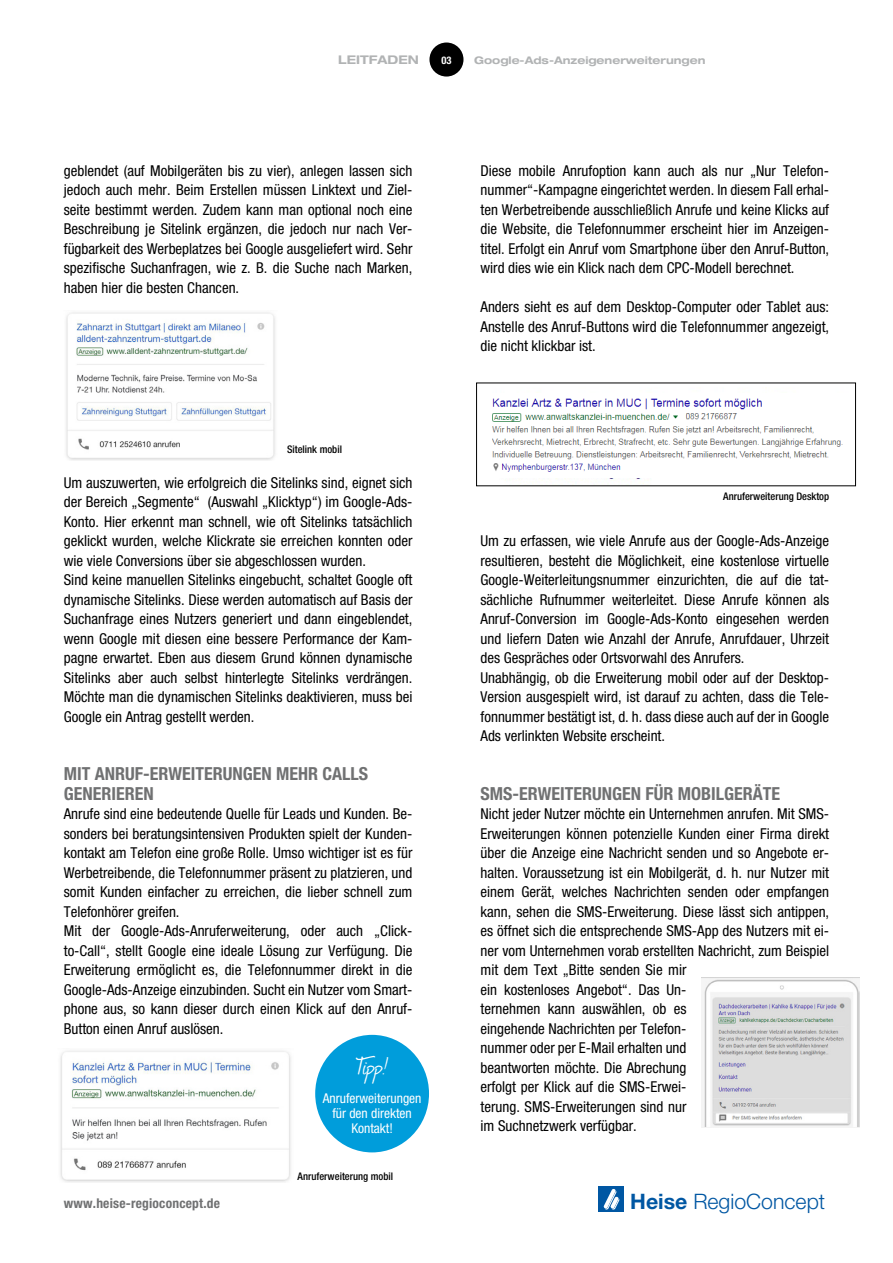
<style>
.page{position:relative;width:893px;height:1263px;background:#fff}
.page>*{position:absolute;margin:0;border:0;box-sizing:border-box;transform-origin:0 0}
.t1{font:27px "Journal";color:#fff}
.t2{font:300 21.3px "Helvetica Neue";color:#0057a3}
.t3{font:700 condensed 18px "Helvetica Neue";color:#707172}
.t4{font:condensed 15px/19.5px "Helvetica Neue";color:#000;text-align:justify}
.t5{font:condensed 13.5px/15px "Helvetica Neue";color:#fff;text-align:center}
.t6{font:700 condensed 13.5px "Helvetica Neue";letter-spacing:.015em;color:#707172}
.t7{font:700 expanded 12px "Helvetica Neue";color:#b1b3b4}
.t8{font:500 condensed 10.5px "Helvetica Neue";color:#000}
.t9{font:700 expanded 10.5px "Helvetica Neue";color:#b1b3b4}
.t10{font:700 condensed 10.5px "Helvetica Neue";color:#fff}
.s1{font-weight:700}
</style>
<div class="page">
<div style="left:598px;top:1186px;width:26px;height:26px;background:#0057a3"></div>
<svg style="left:603px;top:1189px;width:17px;height:21px"></svg>
<div style="left:429px;top:43px;width:34px;height:34px;background:#000;border-radius:50%"></div>
<img style="left:701px;top:978px;width:159px;height:149px">
<img style="left:66px;top:312px;width:209px;height:148px">
<img style="left:60px;top:1051px;width:231px;height:131px">
<div style="left:315px;top:1035px;width:114px;height:117px;background:#009ddb;border-radius:50%"></div>
<img style="left:492px;top:398px;width:351px;height:74px">
<p class="t7" style="left:338px;top:52px;width:82px">LEITFADEN</p>
<p class="t10" style="left:441px;top:54px;width:12px">03</p>
<p class="t9" style="left:474px;top:54px;width:233px">Google-Ads-Anzeigenerweiterungen</p>
<p class="t4" style="left:64px;top:160px;width:350px">geblendet (auf Mobilgeräten bis zu vier), anlegen lassen sich jedoch auch mehr. Beim Erstellen müssen Linktext und Ziel&shy;seite bestimmt werden. Zudem kann man optional noch eine Beschreibung je Sitelink ergänzen, die jedoch nur nach Ver&shy;fügbarkeit des Werbeplatzes bei Google ausgeliefert wird. Sehr spezifische Suchanfragen, wie z. B. die Suche nach Marken, haben hier die besten Chancen.</p>
<p class="t8" style="left:287px;top:443px;width:56px">Sitelink mobil</p>
<p class="t4" style="left:64px;top:472px;width:350px">Um auszuwerten, wie erfolgreich die Sitelinks sind, eignet sich der Bereich „Segmente“ (Auswahl „Klicktyp“) im Google-Ads-Konto. Hier erkennt man schnell, wie oft Sitelinks tatsächlich geklickt wurden, welche Klickrate sie erreichen konnten oder wie viele Conversions über sie abgeschlossen wurden.</p>
<p class="t4" style="left:64px;top:570px;width:350px">Sind keine manuellen Sitelinks eingebucht, schaltet Google oft dynamische Sitelinks. Diese werden automatisch auf Basis der Suchanfrage eines Nutzers generiert und dann eingeblendet, wenn Google mit diesen eine bessere Performance der Kam&shy;pagne erwartet. Eben aus diesem Grund können dynamische Sitelinks aber auch selbst hinterlegte Sitelinks verdrängen.<br>Möchte man die dynamischen Sitelinks deaktivieren, muss bei Google ein Antrag gestellt werden.</p>
<p class="t3" style="left:64px;top:763px;width:306px">MIT ANRUF-ERWEITERUNGEN MEHR CALLS</p>
<p class="t3" style="left:64px;top:782px;width:91px">GENERIEREN</p>
<p class="t4" style="left:64px;top:804px;width:350px">Anrufe sind eine bedeutende Quelle für Leads und Kunden. Be&shy;sonders bei beratungsintensiven Produkten spielt der Kunden&shy;kontakt am Telefon eine große Rolle. Umso wichtiger ist es für Werbetreibende, die Telefonnummer präsent zu platzieren, und somit Kunden einfacher zu erreichen, die lieber schnell zum Telefonhörer greifen.</p>
<p class="t4" style="left:64px;top:921px;width:350px">Mit der Google-Ads-Anruferweiterung, oder auch „Click&shy;to-Call“, stellt Google eine ideale Lösung zur Verfügung. Die Erweiterung ermöglicht es, die Telefonnummer direkt in die Google-Ads-Anzeige einzubinden. Sucht ein Nutzer vom Smart&shy;phone aus, so kann dieser durch einen Klick auf den Anruf-Button einen Anruf auslösen.</p>
<p class="t1" style="left:356px;top:1048px;width:33px">Tipp!</p>
<p class="t5" style="left:323px;top:1091px;width:100px">Anruferweiterungen</p>
<p class="t5" style="left:332px;top:1106px;width:81px">für den direkten<br>Kontakt!</p>
<p class="t8" style="left:298px;top:1169px;width:97px">Anruferweiterung mobil</p>
<p class="t4" style="left:480px;top:160px;width:350px">Diese mobile Anrufoption kann auch als nur „Nur Telefon&shy;nummer“-Kampagne eingerichtet werden. In diesem Fall erhal&shy;ten Werbetreibende ausschließlich Anrufe und keine Klicks auf die Website, die Telefonnummer erscheint hier im Anzeigen&shy;titel. Erfolgt ein Anruf vom Smartphone über den Anruf-Button, wird dies wie ein Klick nach dem CPC-Modell berechnet.</p>
<p class="t4" style="left:480px;top:297px;width:350px">Anders sieht es auf dem Desktop-Computer oder Tablet aus:<br>Anstelle des Anruf-Buttons wird die Telefonnummer angezeigt, die nicht klickbar ist.</p>
<p class="t8" style="left:723px;top:490px;width:107px">Anruferweiterung Desktop</p>
<p class="t4" style="left:480px;top:531px;width:350px">Um zu erfassen, wie viele Anrufe aus der Google-Ads-Anzeige resultieren, besteht die Möglichkeit, eine kostenlose virtuelle Google-Weiterleitungsnummer einzurichten, die auf die tat&shy;sächliche Rufnummer weiterleitet. Diese Anrufe können als Anruf-Conversion im Google-Ads-Konto eingesehen werden und liefern Daten wie Anzahl der Anrufe, Anrufdauer, Uhrzeit des Gespräches oder Ortsvorwahl des Anrufers.</p>
<p class="t4" style="left:480px;top:667px;width:350px">Unabhängig, ob die Erweiterung mobil oder auf der Desktop-Version ausgespielt wird, ist darauf zu achten, dass die Tele&shy;fonnummer bestätigt ist, d. h. dass diese auch auf der in Google Ads verlinkten Website erscheint.</p>
<p class="t3" style="left:480px;top:782px;width:301px">SMS-ERWEITERUNGEN FÜR MOBILGERÄTE</p>
<p class="t4" style="left:480px;top:804px;width:350px;text-align:left">Nicht jeder Nutzer möchte ein Unternehmen anrufen. Mit SMS-Erweiterungen können potenzielle Kunden einer Firma direkt über die Anzeige eine Nachricht senden und so Angebote er&shy;halten. Voraussetzung ist ein Mobilgerät, d. h. nur Nutzer mit einem Gerät, welches Nachrichten senden oder empfangen kann, sehen die SMS-Erweiterung. Diese lässt sich antippen, es öffnet sich die entsprechende SMS-App des Nutzers mit ei&shy;ner vom Unternehmen vorab erstellten Nachricht, zum Beispiel mit dem Text „Bitte senden Sie mir<br>ein kostenloses Angebot“. Das Un-<br>ternehmen kann auswählen, ob es<br>eingehende Nachrichten per Telefon-<br>nummer oder per E-Mail erhalten und<br>beantworten möchte. Die Abrechung<br>erfolgt per Klick auf die SMS-Erwei-<br>terung. SMS-Erweiterungen sind nur<br>im Suchnetzwerk verfügbar.</p>
<p class="t6" style="left:64px;top:1195px;width:158px">www.heise-regioconcept.de</p>
<p class="t2" style="left:630px;top:1188px;width:196px"><span class="s1">Heise</span> RegioConcept</p>
</div>
